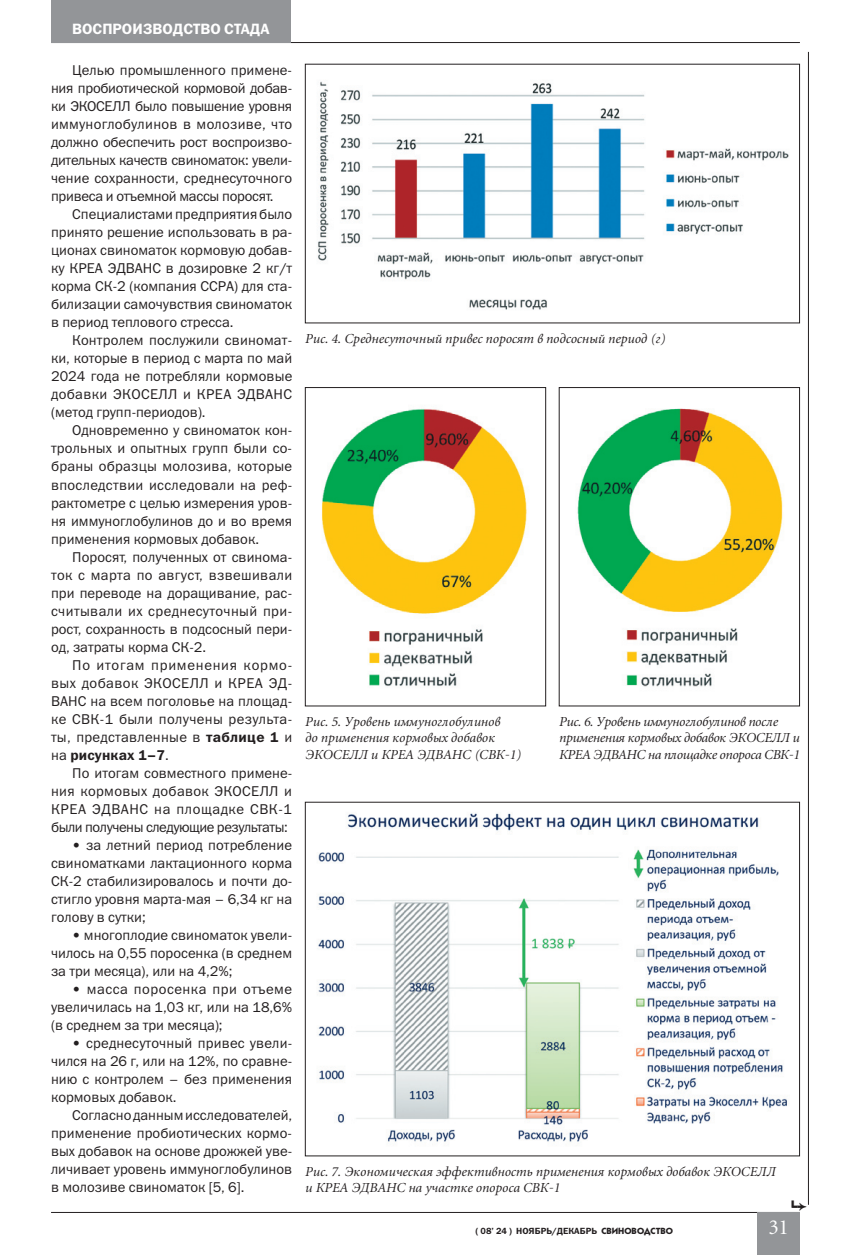
<style>
.page{position:relative;width:851px;height:1255px;background:#fff}
.page>*{position:absolute;margin:0;border:0;box-sizing:border-box;transform-origin:0 0}
.t1{font:21px "Miniature";color:#fff}
.t2{font:15px "Franklin Gothic Demi C";color:#fff}
.t3{font:14.25px/18px "Franklin Gothic Book C";color:#231f20;text-align:justify}
.t4{font:14.25px "Franklin Gothic Demi C";letter-spacing:.01em;color:#231f20}
.t5{font:italic 13.5px/16.2px "Miniature";color:#231f20}
.t6{font:italic 13.5px/16.2px "Miniature";letter-spacing:-.02em;color:#231f20}
.t7{font:12px "Bundesbahn Pi Two";color:#231f20}
.t8{font:9px "Franklin Gothic Demi C";color:#231f20}
.s1{font-family:"Franklin Gothic Demi C"}
.s2{font-family:"Franklin Gothic Book C"}
.s3{font-family:"Kabel C";font-weight:700}
</style>
<div class="page">
<hr style="left:51px;top:42px;width:748px;height:1px;background:#231f20">
<hr style="left:51px;top:1211px;width:748px;height:1px;background:#231f20">
<hr style="left:807px;top:52px;width:1px;height:1152px;background:#231f20">
<div style="left:757px;top:1212px;width:42px;height:42px;background:#939598"></div>
<div style="left:51px;top:0;width:239px;height:42px;background:#939598"></div>
<img style="left:318px;top:81px;width:471px;height:229px">
<img style="left:322px;top:408px;width:205px;height:278px">
<div style="left:305px;top:387px;width:241px;height:319px;border:1px solid #231f20"></div>
<img style="left:577px;top:408px;width:206px;height:279px">
<img style="left:318px;top:813px;width:469px;height:329px">
<p class="t2" style="left:72px;top:21px;width:199px">ВОСПРОИЗВОДСТВО СТАДА</p>
<p class="t3" style="left:51px;top:61px;width:243px;text-indent:21px">Целью промышленного примене&shy;ния пробиотической кормовой добав&shy;ки ЭКОСЕЛЛ было повышение уровня иммуноглобулинов в молозиве, что должно обеспечить рост воспроизво&shy;дительных качеств свиноматок: увели&shy;чение сохранности, среднесуточного привеса и отъемной массы поросят.</p>
<p class="t3" style="left:51px;top:205px;width:242px;text-indent:21px">Специалистами предприятия было принято решение использовать в ра&shy;ционах свиноматок кормовую добав&shy;ку КРЕА ЭДВАНС в дозировке 2 кг/т корма СК-2 (компания ССРА) для ста&shy;билизации самочувствия свиноматок в период теплового стресса.</p>
<p class="t3" style="left:51px;top:331px;width:243px;text-indent:21px">Контролем послужили свиномат&shy;ки, которые в период с марта по май 2024 года не потребляли кормовые добавки ЭКОСЕЛЛ и КРЕА ЭДВАНС (метод групп-периодов).</p>
<p class="t3" style="left:51px;top:421px;width:243px;text-indent:21px">Одновременно у свиноматок кон&shy;трольных и опытных групп были со&shy;браны образцы молозива, которые впоследствии исследовали на реф&shy;рактометре с целью измерения уров&shy;ня иммуноглобулинов до и во время применения кормовых добавок.</p>
<p class="t3" style="left:51px;top:547px;width:243px;text-indent:21px">Поросят, полученных от свинома&shy;ток с марта по август, взвешивали при переводе на доращивание, рас&shy;считывали их среднесуточный при&shy;рост, сохранность в подсосный пери&shy;од, затраты корма СК-2.</p>
<p class="t3" style="left:51px;top:655px;width:242px;text-indent:21px">По итогам применения кормо&shy;вых добавок ЭКОСЕЛЛ и КРЕА ЭД-ВАНС на всем поголовье на площад&shy;ке СВК-1 были получены результа&shy;ты, представленные в <span class="s1">таблице 1</span> и</p>
<p class="t4" style="left:51px;top:746px;width:119px"><span class="s2">на</span> рисунках 1–7<span class="s2">.</span></p>
<p class="t3" style="left:51px;top:763px;width:242px;text-indent:21px">По итогам совместного примене&shy;ния кормовых добавок ЭКОСЕЛЛ и КРЕА ЭДВАНС на площадке СВК-1 были получены следующие результаты:</p>
<p class="t3" style="left:51px;top:835px;width:243px;text-indent:21px">• за летний период потребление свиноматками лактационного корма СК-2 стабилизировалось и почти до&shy;стигло уровня марта-мая – 6,34 кг на голову в сутки;</p>
<p class="t3" style="left:51px;top:925px;width:242px;text-indent:21px">• многоплодие свиноматок увели&shy;чилось на 0,55 поросенка (в среднем за три месяца), или на 4,2%;</p>
<p class="t3" style="left:51px;top:979px;width:242px;text-indent:21px">• масса поросенка при отъеме увеличилась на 1,03 кг, или на 18,6% (в среднем за три месяца);</p>
<p class="t3" style="left:51px;top:1033px;width:242px;text-indent:21px">• среднесуточный привес увели&shy;чился на 26 г, или на 12%, по сравне&shy;нию с контролем – без применения кормовых добавок.</p>
<p class="t3" style="left:51px;top:1105px;width:242px;text-indent:21px">Согласно данным исследователей, применение пробиотических кормо&shy;вых добавок на основе дрожжей уве&shy;личивает уровень иммуноглобулинов в молозиве свиноматок [5, 6].</p>
<p class="t5" style="left:305px;top:331px;width:361px">Рис. 4. Среднесуточный привес поросят в подсосный период (г)</p>
<p class="t5" style="left:305px;top:714px;width:217px">Рис. 5. Уровень иммуноглобулинов<br>до применения кормовых добавок<br>ЭКОСЕЛЛ и КРЕА ЭДВАНС (СВК-1)</p>
<p class="t6" style="left:558px;top:714px;width:242px">Рис. 6. Уровень иммуноглобулинов после применения кормовых добавок ЭКОСЕЛЛ и<br>КРЕА ЭДВАНС на площадке опороса СВК-1</p>
<p class="t5" style="left:305px;top:1164px;width:472px">Рис. 7. Экономическая эффективность применения кормовых добавок ЭКОСЕЛЛ и КРЕА ЭДВАНС на участке опороса СВК-1</p>
<p class="t7" style="left:791px;top:1200px;width:18px">94</p>
<p class="t8" style="left:475px;top:1225px;width:199px">( 08’ 24 ) НОЯБРЬ/ДЕКАБРЬ <span class="s3">СВИНОВОДСТВО</span></p>
<h1 class="t1" style="left:768px;top:1216px;width:22px">31</h1>
</div>
